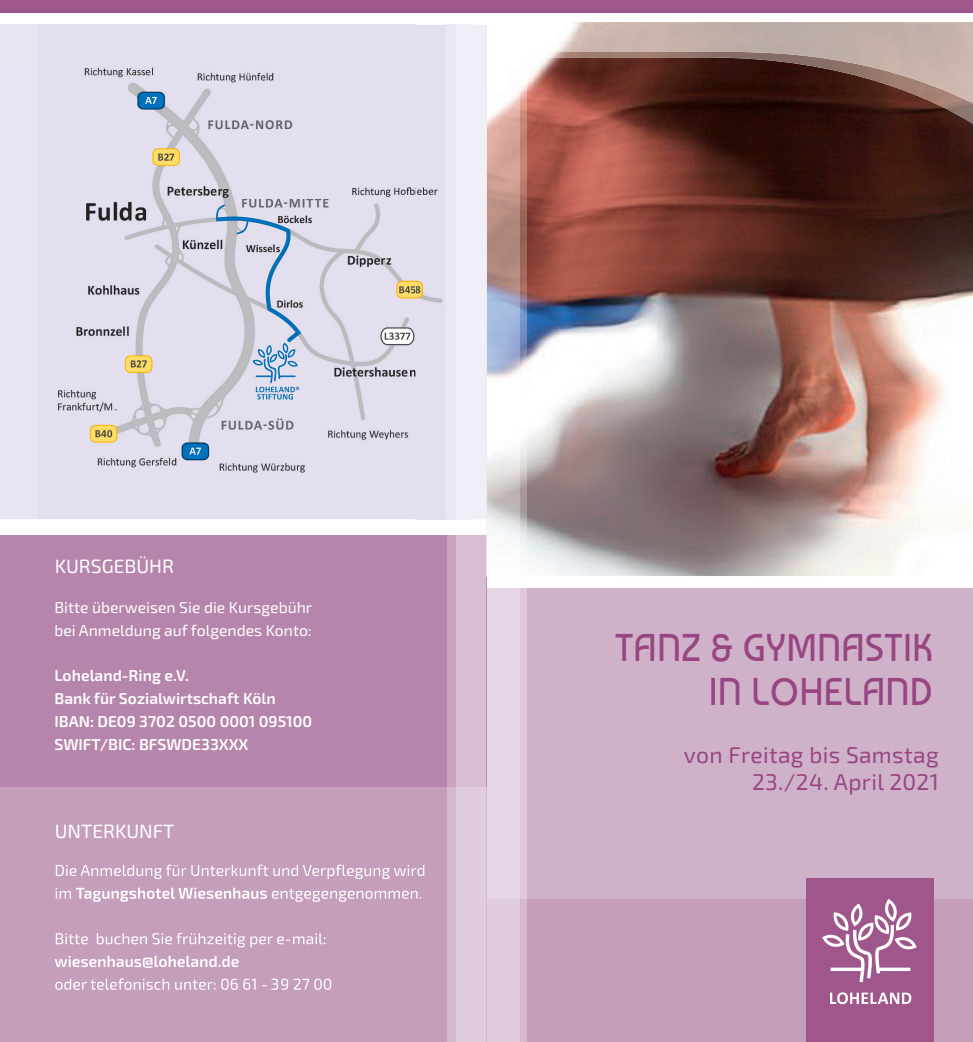
<style>
.page{position:relative;width:973px;height:1042px;background:#fff}
.page>*{position:absolute;margin:0;border:0;box-sizing:border-box;transform-origin:0 0}
.t1{font:38.5px/43.8px "Baumans";color:#974681;text-align:right}
.t2{font:22.75px/26.2px "Exo 2";letter-spacing:.015em;color:#974681;text-align:right}
.t3{font:19.25px "Exo 2";color:#fff}
.t4{font:600 15.75px/22.8px "Exo 2";color:#fff}
.t5{font:15.75px/22.8px "Exo 2";color:#fff}
</style>
<div class="page">
<div style="left:487px;top:588px;width:485px;height:454px;background:#cfb1ca"></div>
<div style="left:487px;top:900px;width:485px;height:142px;background:#c59ebc"></div>
<img style="left:526px;top:519px;width:403px;height:57px">
<div style="left:0;top:535px;width:486px;height:507px;background:#b685ab"></div>
<div style="left:519px;top:588px;width:7px;height:312px;background:#dec8d9"></div>
<div style="left:519px;top:900px;width:7px;height:142px;background:#d3b8ce"></div>
<img style="left:487px;top:519px;width:39px;height:35px">
<div style="left:487px;top:588px;width:32px;height:312px;background:#e6d6e3"></div>
<div style="left:487px;top:900px;width:32px;height:142px;background:#e1ccdb"></div>
<div style="left:0;top:787px;width:486px;height:255px;background:#c59ebc"></div>
<svg style="left:55px;top:978px;width:276px;height:12px"></svg>
<svg style="left:55px;top:956px;width:183px;height:12px"></svg>
<svg style="left:56px;top:933px;width:269px;height:14px"></svg>
<svg style="left:56px;top:887px;width:365px;height:15px"></svg>
<svg style="left:56px;top:864px;width:368px;height:15px"></svg>
<div style="left:0;top:0;width:972px;height:12px;background:#9f568a"></div>
<div style="left:446px;top:535px;width:10px;height:252px;background:#c8a4c0"></div>
<div style="left:446px;top:787px;width:10px;height:255px;background:#d3b8ce"></div>
<img style="left:486px;top:519px;width:1px;height:16px">
<div style="left:456px;top:535px;width:31px;height:507px;background:#d8bed3"></div>
<img style="left:0;top:22px;width:972px;height:497px">
<div style="left:456px;top:787px;width:30px;height:255px;background:#e1ccdb"></div>
<div style="left:806px;top:878px;width:127px;height:164px;background:#9f568a"></div>
<svg style="left:822px;top:899px;width:94px;height:105px"></svg>
<p class="t3" style="left:55px;top:555px;width:121px">KURSGEBÜHR</p>
<p class="t5" style="left:54px;top:596px;width:259px">Bitte überweisen Sie die Kursgebühr bei Anmeldung auf folgendes Konto:</p>
<p class="t4" style="left:54px;top:665px;width:259px">Loheland-Ring e.V.<br>Bank für Sozialwirtschaft Köln<br>IBAN: DE09 3702 0500 0001 095100<br>SWIFT/BIC: BFSWDE33XXX</p>
<p class="t3" style="left:55px;top:820px;width:121px">UNTERKUNFT</p>
<h1 class="t1" style="left:614px;top:626px;width:320px">TANZ &amp; GYMNASTIK<br>IN LOHELAND</h1>
<h2 class="t2" style="left:683px;top:743px;width:256px">von Freitag bis Samstag<br>23./24. April 2021</h2>
</div>
